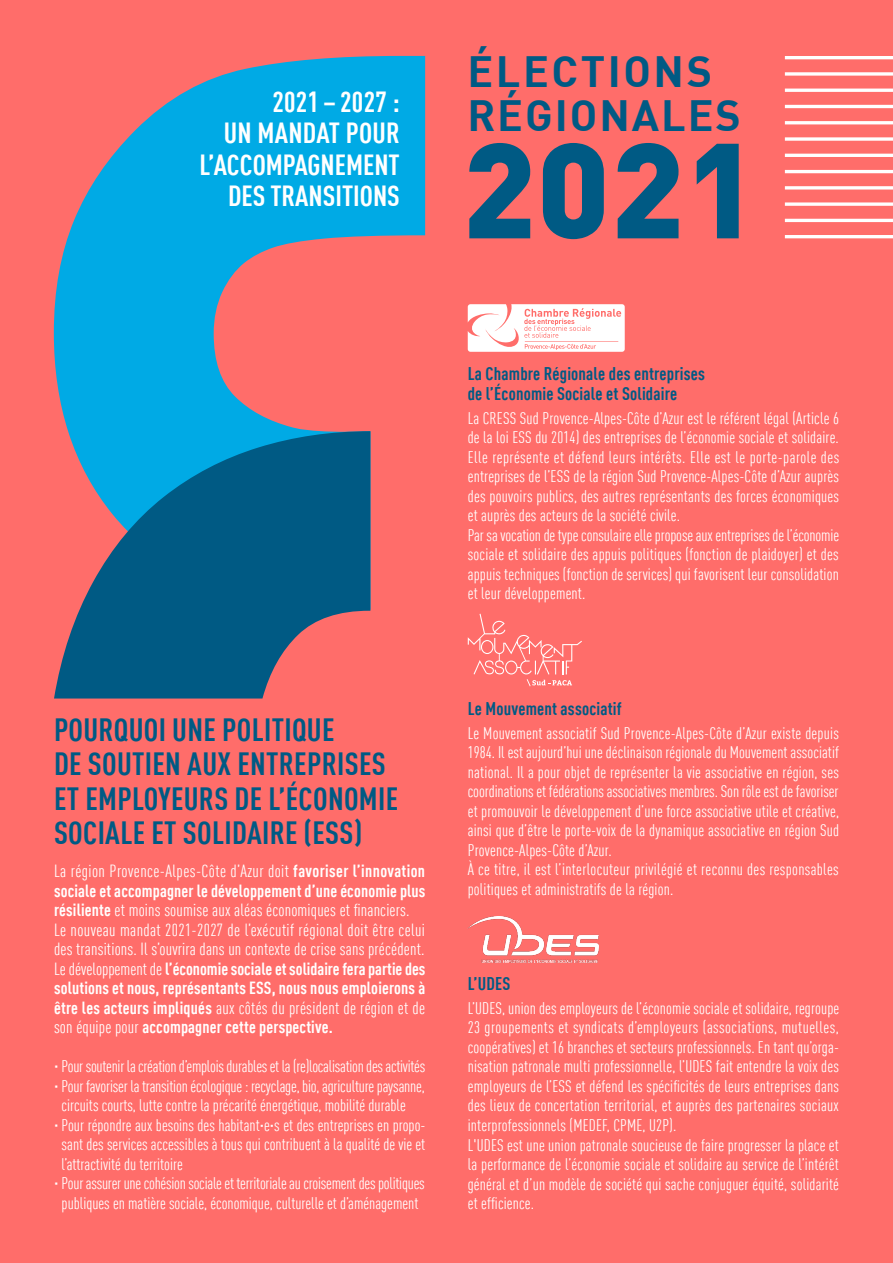
<style>
.page{position:relative;width:893px;height:1263px;background:#ff6d6a}
.page>*{position:absolute;margin:0;border:0;box-sizing:border-box;transform-origin:0 0}
.t1{font:900 132.9px "DIN";color:#005a84}
.t2{font:700 42.9px/44.2px "DIN";letter-spacing:.045em;color:#005a84}
.t3{font:700 condensed 31.5px/34.5px "DIN Offc";letter-spacing:.01em;color:#005a84}
.t4{font:700 condensed 28.5px/31.5px "DIN Offc";color:#fff;text-align:right}
.t5{font:700 condensed 18px/19.5px "DIN Offc";letter-spacing:.01em;color:#005a84}
.t6{font:condensed 17.25px/19.5px "DIN Offc";letter-spacing:.015em;color:#fff}
.t7{font:condensed 16.5px/19.5px "DIN Offc";letter-spacing:.01em;color:#fff}
.t8{font:condensed 16.5px "DIN Offc";letter-spacing:-.015em;color:#fff}
.t9{font:condensed 16.5px "DIN Offc";letter-spacing:-.01em;color:#fff}
.s1{font-weight:700}
.s2{font-size:17.25px}
</style>
<div class="page">
<hr style="left:785px;top:56px;width:108px;height:3px;background:#fff">
<hr style="left:785px;top:154px;width:108px;height:3px;background:#fff">
<hr style="left:785px;top:105px;width:108px;height:3px;background:#fff">
<svg style="left:785px;top:202px;width:108px;height:4px"></svg>
<hr style="left:785px;top:89px;width:108px;height:3px;background:#fff">
<svg style="left:785px;top:186px;width:108px;height:4px"></svg>
<svg style="left:785px;top:137px;width:108px;height:4px"></svg>
<hr style="left:785px;top:235px;width:108px;height:3px;background:#fff">
<svg style="left:785px;top:72px;width:108px;height:4px"></svg>
<hr style="left:785px;top:170px;width:108px;height:3px;background:#fff">
<hr style="left:785px;top:121px;width:108px;height:3px;background:#fff">
<hr style="left:785px;top:219px;width:108px;height:3px;background:#fff">
<svg style="left:54px;top:56px;width:371px;height:554px;fill:#00aae5"></svg>
<svg style="left:54px;top:431px;width:316px;height:267px;fill:#005a84"></svg>
<svg style="left:468px;top:304px;width:157px;height:48px;background:#ffe9e9"></svg>
<svg style="left:468px;top:614px;width:114px;height:72px"></svg>
<img style="left:468px;top:917px;width:130px;height:46px">
<h3 class="t4" style="left:200px;top:85px;width:202px">2021 – 2027 :<br>UN MANDAT POUR<br>L’ACCOMPAGNEMENT<br>DES TRANSITIONS</h3>
<h2 class="t2" style="left:467px;top:47px;width:275px">ÉLECTIONS<br>RÉGIONALES</h2>
<h1 class="t1" style="left:462px;top:101px;width:298px">2021</h1>
<h3 class="t3" style="left:54px;top:711px;width:346px">POURQUOI UNE POLITIQUE<br>DE SOUTIEN AUX ENTREPRISES<br>ET EMPLOYEURS DE L’ÉCONOMIE<br>SOCIALE ET SOLIDAIRE (ESS)</h3>
<p class="t6" style="left:54px;top:861px;width:373px">La région Provence-Alpes-Côte d’Azur doit <span class="s1">favoriser l’innovation sociale et accompagner le développement d’une économie plus résiliente</span> et moins soumise aux aléas économiques et financiers.<br>Le nouveau mandat 2021-2027 de l’exécutif régional doit être celui des transitions. Il s’ouvrira dans un contexte de crise sans précédent.<br>Le développement de <span class="s1">l’économie sociale et solidaire fera partie des solutions et nous, représentants ESS, nous nous emploierons à être les acteurs impliqués</span> aux côtés du président de région et de son équipe pour <span class="s1">accompagner cette perspective.</span></p>
<p class="t8" style="left:54px;top:1057px;width:373px"><span class="s2">·</span> Pour soutenir la création d’emplois durables et la (re)localisation des activités</p>
<p class="t9" style="left:54px;top:1076px;width:372px"><span class="s2">·</span> Pour favoriser la transition écologique : recyclage, bio, agriculture paysanne,</p>
<p class="t7" style="left:62px;top:1096px;width:346px">circuits courts, lutte contre la précarité énergétique, mobilité durable</p>
<p class="t7" style="left:54px;top:1115px;width:373px"><span class="s2">·</span> Pour répondre aux besoins des habitant·e·s et des entreprises en propo-</p>
<p class="t7" style="left:62px;top:1135px;width:365px">sant des services accessibles à tous qui contribuent à la qualité de vie et</p>
<p class="t7" style="left:62px;top:1154px;width:123px">l’attractivité du territoire</p>
<p class="t8" style="left:54px;top:1174px;width:372px"><span class="s2">·</span> Pour assurer une cohésion sociale et territoriale au croisement des politiques</p>
<p class="t7" style="left:62px;top:1193px;width:358px">publiques en matière sociale, économique, culturelle et d’aménagement</p>
<p class="t5" style="left:468px;top:363px;width:239px">La Chambre Régionale des entreprises de l’Économie Sociale et Solidaire</p>
<p class="t7" style="left:468px;top:408px;width:373px">La CRESS Sud Provence-Alpes-Côte d’Azur est le référent légal (Article 6 de la loi ESS du 2014) des entreprises de l’économie sociale et solidaire.<br>Elle représente et défend leurs intérêts. Elle est le porte-parole des entreprises de l’ESS de la région Sud Provence-Alpes-Côte d’Azur auprès des pouvoirs publics, des autres représentants des forces économiques et auprès des acteurs de la société civile.<br>Par sa vocation de type consulaire elle propose aux entreprises de l’économie sociale et solidaire des appuis politiques (fonction de plaidoyer) et des appuis techniques (fonction de services) qui favorisent leur consolidation et leur développement.</p>
<p class="t5" style="left:468px;top:698px;width:155px">Le Mouvement associatif</p>
<p class="t7" style="left:468px;top:723px;width:373px">Le Mouvement associatif Sud Provence-Alpes-Côte d’Azur existe depuis 1984. Il est aujourd’hui une déclinaison régionale du Mouvement associatif national. Il a pour objet de représenter la vie associative en région, ses coordinations et fédérations associatives membres. Son rôle est de favoriser et promouvoir le développement d’une force associative utile et créative, ainsi que d’être le porte-voix de la dynamique associative en région Sud Provence-Alpes-Côte d’Azur.<br>À ce titre, il est l’interlocuteur privilégié et reconnu des responsables politiques et administratifs de la région.</p>
<p class="t5" style="left:468px;top:973px;width:44px">L’UDES</p>
<p class="t7" style="left:468px;top:998px;width:373px">L’UDES, union des employeurs de l’économie sociale et solidaire, regroupe 23 groupements et syndicats d’employeurs (associations, mutuelles, coopératives) et 16 branches et secteurs professionnels. En tant qu’orga&shy;nisation patronale multi professionnelle, l’UDES fait entendre la voix des employeurs de l’ESS et défend les spécificités de leurs entreprises dans des lieux de concertation territorial, et auprès des partenaires sociaux interprofessionnels (MEDEF, CPME, U2P).<br>L'UDES est une union patronale soucieuse de faire progresser la place et la performance de l’économie sociale et solidaire au service de l’intérêt général et d’un modèle de société qui sache conjuguer équité, solidarité et efficience.</p>
</div>
